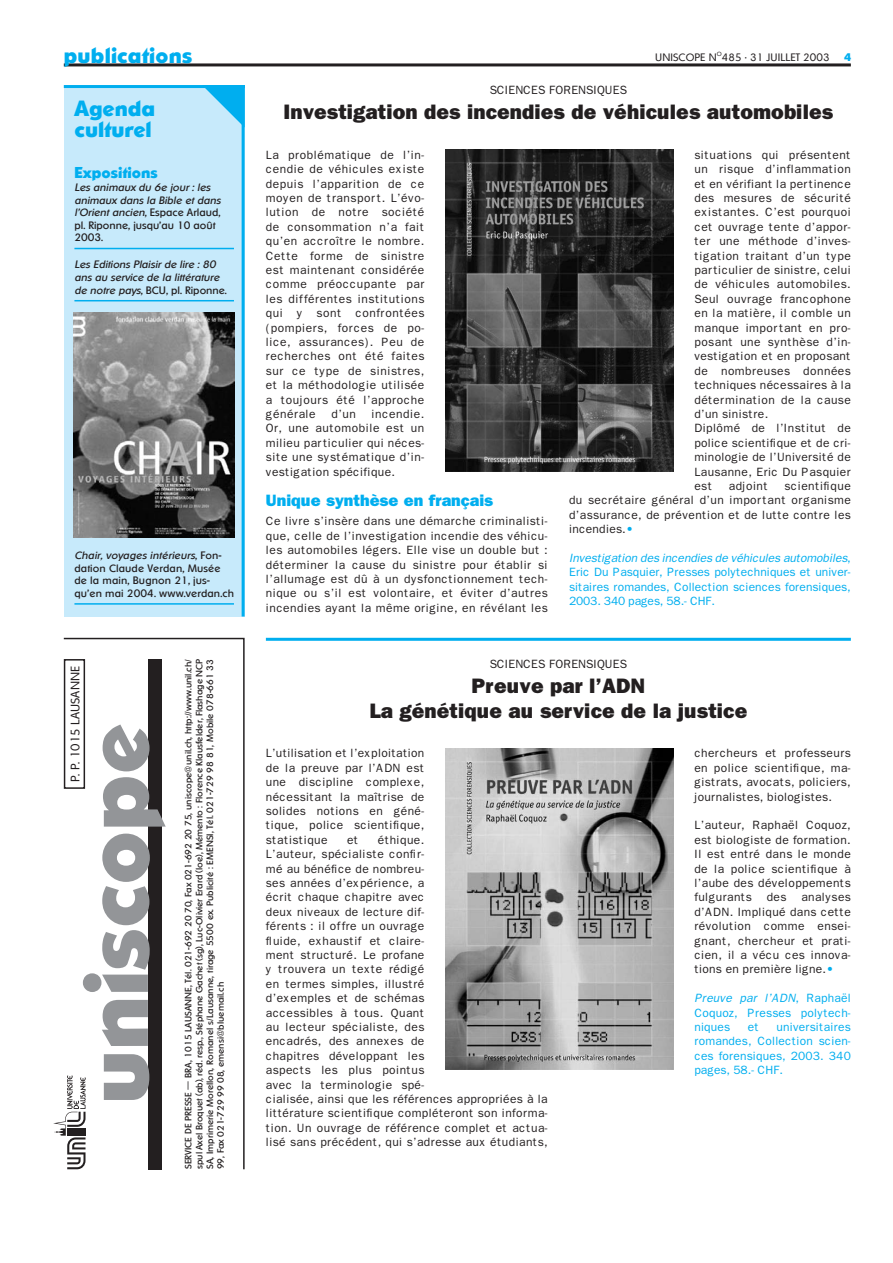
<style>
.page{position:relative;width:893px;height:1263px;background:#fff}
.page>*{position:absolute;margin:0;border:0;box-sizing:border-box;transform-origin:0 0}
.t1{font:700 87.15px "Ornitons";color:#939598}
.t2{font:800 21px/25.2px "Franklin Gothic";letter-spacing:.005em;color:#231f20;text-align:center}
.t3{font:700 21px/21px "Ornitons";color:#00aeef}
.t4{font:800 16.5px "Franklin Gothic";color:#00aeef}
.t5{font:700 15px "Ornitons";color:#00aeef}
.t6{font:12px/14.4px "Franklin Gothic";letter-spacing:.03em;color:#231f20;text-align:justify}
.t7{font:12px/14.4px "Franklin Gothic";letter-spacing:.01em;color:#00aeef;text-align:justify}
.t8{font:12px "Franklin Gothic";color:#231f20}
.t9{font:300 12px "Ornitons";letter-spacing:.01em;color:#231f20}
.t10{font:italic 10.5px/12.6px "Ornitons";color:#231f20}
.t11{font:10.5px/12.6px "Ornitons";letter-spacing:.01em;color:#231f20}
.t12{font:300 10.5px "Ornitons";letter-spacing:.01em;color:#231f20}
.t13{font:700 10.5px "Ornitons";color:#00aeef}
.t14{font:9px/10.8px "Ornitons";color:#231f20;text-align:justify}
.s1{font-style:normal}
.s2{font-style:italic}
.s3{color:#00aeef}
</style>
<div class="page">
<hr style="left:64px;top:63px;width:786px;height:3px;background:#231f20">
<svg style="left:53px;top:1121px;width:9px;height:15px"></svg>
<svg style="left:62px;top:637px;width:183px;height:533px"></svg>
<div style="left:64px;top:85px;width:180px;height:532px;background:#c7eafb"></div>
<hr style="left:74px;top:248px;width:160px;height:1px;background:#00aeef">
<hr style="left:74px;top:300px;width:160px;height:1px;background:#00aeef">
<hr style="left:74px;top:603px;width:160px;height:2px;background:#00aeef">
<svg style="left:205px;top:88px;width:36px;height:36px"></svg>
<hr style="left:241px;top:85px;width:3px;height:532px;background:#00aeef">
<hr style="left:64px;top:85px;width:180px;height:3px;background:#00aeef">
<img style="left:74px;top:313px;width:161px;height:225px">
<hr style="left:266px;top:638px;width:584px;height:3px;background:#00aeef">
<img style="left:445px;top:150px;width:228px;height:321px">
<img style="left:445px;top:748px;width:228px;height:322px">
<h2 class="t3" style="left:64px;top:45px;width:130px">publications</h2>
<p class="t13" style="left:844px;top:50px;width:9px">4</p>
<p class="t12" style="left:655px;top:51px;width:176px">UNISCOPE N<sup>O</sup>485 • 31 JUILLET 2003</p>
<h2 class="t3" style="left:75px;top:98px;width:82px">Agenda culturel</h2>
<p class="t5" style="left:74px;top:164px;width:85px">Expositions</p>
<p class="t10" style="left:74px;top:181px;width:150px">Les animaux du 6e jour : les animaux dans la Bible et dans l’Orient ancien<span class="s1">, Es p a ce Arl a u d , pl. Riponne, jusqu’au 10 août<br>2003.</span></p>
<p class="t10" style="left:74px;top:258px;width:154px">Les Editions Plaisir de lire : 80 ans au service de la littérature de notre pays<span class="s1">, BCU, pl. Riponne.</span></p>
<p class="t11" style="left:74px;top:549px;width:161px"><span class="s2">Chair, voyages intérieurs</span>, F o n - dation Claude Verdan, Musée de la main, Bugnon 21, jus&shy;qu’en mai 2004. www.verdan.ch</p>
<p class="t9" style="left:68px;top:782px;width:118px;rotate:-90deg">P. P. 1015 LAUSANNE</p>
<h1 class="t1" style="left:62px;top:1104px;width:381px;rotate:-90deg">uniscope</h1>
<p class="t14" style="left:183px;top:1169px;width:512px;rotate:-90deg">SERVICE DE PRESSE — BRA, 1015 LAUSANNE, Tél. 021-692 20 70, Fax 021-692 20 75, uniscope@unil.ch, http://www.unil.ch/ spul Axel Broquet (ab), réd. resp., Stéphane Gachet (sg), Luc-Olivier Erard (loe), Mémento : Florence Klausfelder, Flashage NCP SA, Imprimerie Morellon, Romanel s/Lausanne, tirage 5500 ex. Publicité : EMENSI, Tél. 021-729 98 81, Mobile 078-661 33<br>99, Fax 021-729 99 08, emensi@bluemail.ch</p>
<p class="t8" style="left:489px;top:86px;width:139px">SCIENCES FORENSIQUES</p>
<h2 class="t2" style="left:283px;top:101px;width:551px">Investigation des incendies de véhicules automobiles</h2>
<p class="t6" style="left:266px;top:149px;width:160px">La problématique de l’in&shy;cendie de véhicules existe depuis l’apparition de ce moyen de transport. L’évo&shy;lution de notre société de consommation n’a fait qu’en accroître le nombre.<br>Cette forme de sinistre est maintenant considérée comme préoccupante par les différentes institutions qui y sont confrontées (pompiers, forces de po&shy;lice, assurances). Peu de recherches ont été faites sur ce type de sinistres, et la méthodologie utilisée a toujours été l’approche générale</p>
<p class="t6" style="left:694px;top:149px;width:158px;text-align:left">situations qui présentent un risque d’inflammation et en vérifiant la pertinence des mesures de sécurité existantes. C’est pourquoi cet ouvrage tente d’appor&shy;ter une méthode d’inves&shy;tigation traitant d’un type particulier de sinistre, celui de véhicules automobiles.<br>Seul ouvrage francophone en la matière, il comble un manque important en pro&shy;posant une synthèse d’in&shy;vestigation et en proposant de nombreuses données techniques nécessaires à la détermination de la cause d’un sinistre.<br>Diplômé de l’Institut de police scientifique et de cri&shy;minologie de l’Université de<br>Lausanne, Eric Du Pasquier est</p>
<p class="t6" style="left:266px;top:408px;width:160px;text-indent:106px">incendie.<br>Or, une automobile est un milieu particulier qui néces&shy;site une systématique d’in&shy;vestigation spécifique.</p>
<h3 class="t4" style="left:266px;top:495px;width:229px">Unique synthèse en français</h3>
<p class="t6" style="left:266px;top:515px;width:283px">Ce livre s’insère dans une démarche criminalisti&shy;que, celle de l’investigation incendie des véhicu&shy;les automobiles légers. Elle vise un double but : déterminer la cause du sinistre pour établir si l’allumage est dû à un dysfonctionnement tech&shy;nique ou s’il est volontaire, et éviter d’autres incendies ayant la même origine, en révélant les</p>
<p class="t6" style="left:331px;top:408px;width:26px">d’un</p>
<p class="t6" style="left:569px;top:480px;width:283px;text-indent:215px">scientifique du secrétaire général d’un important organisme d’assurance, de prévention et de lutte contre les incendies.<span class="s3">•</span></p>
<p class="t7" style="left:569px;top:552px;width:283px"><span class="s2">Investigation des incendies de véhicules automobiles</span>, Eric Du Pasquier, Presses polytechniques et univer&shy;sitaires romandes, Collection sciences forensiques, 2003. 340 pages, 58.- CHF.</p>
<p class="t6" style="left:729px;top:480px;width:41px">adjoint</p>
<p class="t8" style="left:489px;top:660px;width:139px">SCIENCES FORENSIQUES</p>
<h2 class="t2" style="left:369px;top:675px;width:379px">Preuve par l’ADN<br>La génétique au service de la justice</h2>
<p class="t6" style="left:266px;top:747px;width:160px">L’utilisation et l’exploitation de la preuve par l’ADN est une discipline complexe, nécessitant la maîtrise de solides notions en géné&shy;tique, police scientifique, statistique</p>
<p class="t6" style="left:266px;top:833px;width:283px;text-align:left;text-indent:112px">éthique.<br>L’auteur, spécialiste confir-<br>mé au bénéfice de nombreu-<br>ses années d’expérience, a<br>écrit chaque chapitre avec<br>deux niveaux de lecture dif-<br>férents : il offre un ouvrage<br>fluide, exhaustif et claire-<br>ment structuré. Le profane<br>y trouvera un texte rédigé<br>en termes simples, illustré<br>d’exemples et de schémas<br>accessibles à tous. Quant<br>au lecteur spécialiste, des<br>encadrés, des annexes de<br>chapitres développant les<br>aspects les plus pointus<br>avec la terminologie spé-<br>cialisée, ainsi que les références appropriées à la littérature scientifique compléteront son informa&shy;tion. Un ouvrage de référence complet et actua&shy;lisé sans précédent, qui s’adresse aux étudiants,</p>
<p class="t6" style="left:347px;top:833px;width:13px">et</p>
<p class="t6" style="left:694px;top:747px;width:158px">chercheurs et professeurs en police scientifique, ma&shy;gistrats, avocats, policiers, journalistes, biologistes.</p>
<p class="t6" style="left:694px;top:819px;width:158px">L’auteur, Raphaël Coquoz, est biologiste de formation.<br>Il est entré dans le monde de la police scientifique à l’aube des développements fulgurants des analyses d’ADN. Impliqué dans cette révolution comme ensei&shy;gnant, chercheur et prati&shy;cien, il a vécu ces innova&shy;tions en première ligne.<span class="s3">•</span></p>
<p class="t7" style="left:694px;top:992px;width:158px"><span class="s2">Preuve par l’ADN</span>, Raphaël Coquoz, Presses polytech&shy;niques</p>
<p class="t7" style="left:694px;top:1021px;width:158px;text-indent:82px">universitaires romandes, Collection scien&shy;ces forensiques, 2003. 340 pages, 58.- CHF.</p>
<p class="t7" style="left:747px;top:1021px;width:13px">et</p>
</div>
